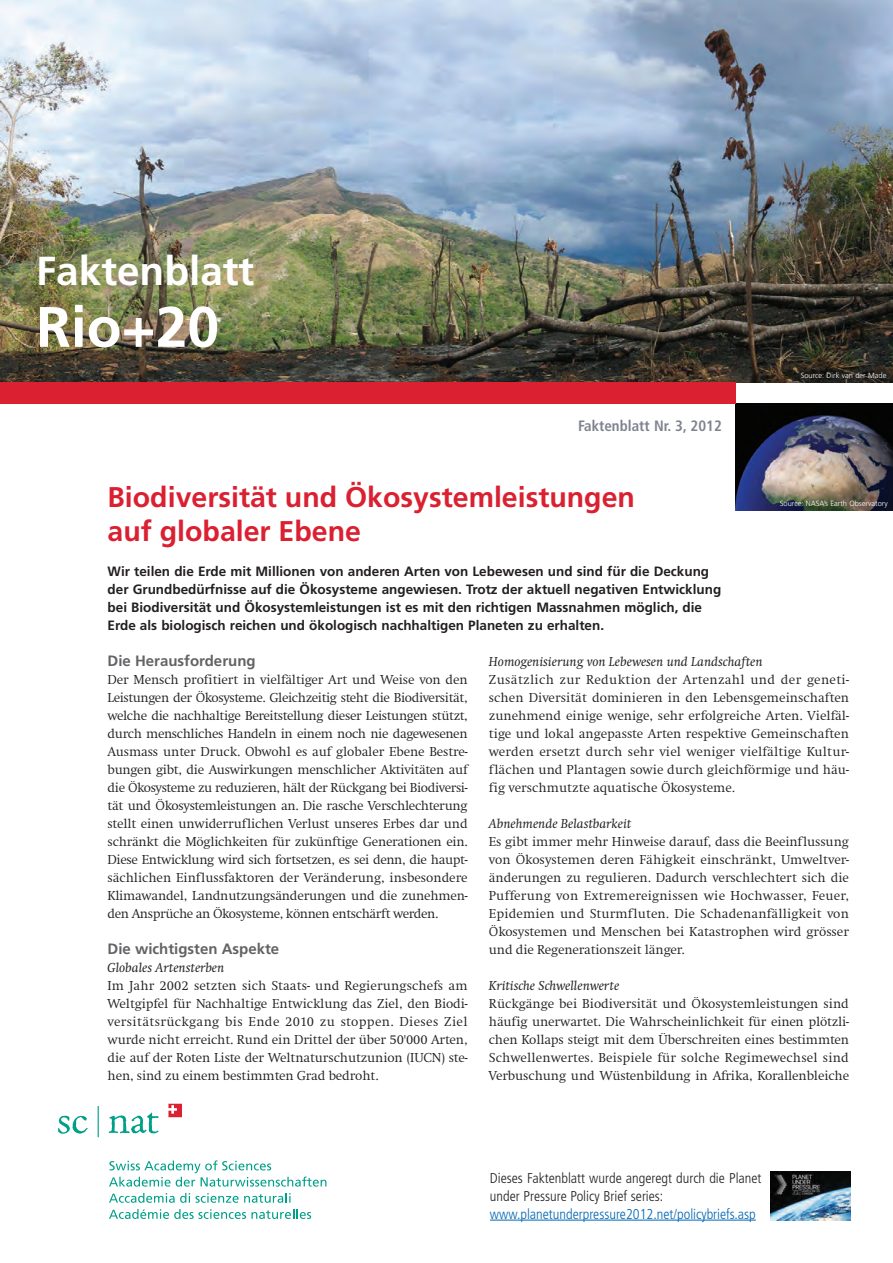
<style>
.page{position:relative;width:893px;height:1263px;background:#fff}
.page>*{position:absolute;margin:0;border:0;box-sizing:border-box;transform-origin:0 0}
.t1{font:700 57px "Frutiger";color:#fff}
.t2{font:700 40.5px "Frutiger";color:#fff}
.t3{font:700 28.5px/34.5px "Frutiger";color:#da2031}
.t4{font:700 15px "Frutiger";color:#636366}
.t5{font:700 condensed 15px "Frutiger";color:#7f838f}
.t6{font:300 condensed 14.25px/18px "Frutiger";color:#231f20}
.t7{font:300 13.5px/18px "Swift";color:#231f20}
.t8{font:700 13.5px/18px "Frutiger";color:#231f20}
.t9{font:300 7.5px "Frutiger";color:#fff}
.s1{font-weight:400;font-style:italic}
.s2{color:#0166b3}
</style>
<div class="page">
<img style="left:736px;top:404px;width:157px;height:106px">
<img style="left:0;top:0;width:893px;height:382px">
<div style="left:0;top:382px;width:736px;height:22px;background:#da2031"></div>
<svg style="left:109px;top:1209px;width:202px;height:10px"></svg>
<svg style="left:109px;top:1193px;width:182px;height:10px"></svg>
<svg style="left:109px;top:1160px;width:217px;height:26px"></svg>
<hr style="left:98px;top:1106px;width:1px;height:31px;background:#00a088">
<svg style="left:109px;top:1112px;width:50px;height:22px"></svg>
<svg style="left:58px;top:1116px;width:30px;height:18px"></svg>
<svg style="left:168px;top:1104px;width:14px;height:13px"></svg>
<hr style="left:490px;top:1220px;width:266px;height:1px;background:#0166b3">
<img style="left:770px;top:1172px;width:80px;height:48px">
<p class="t2" style="left:36px;top:247px;width:220px">Faktenblatt</p>
<p class="t1" style="left:36px;top:293px;width:185px">Rio+20</p>
<p class="t5" style="left:578px;top:416px;width:145px">Faktenblatt Nr. 3, 2012</p>
<p class="t3" style="left:108px;top:479px;width:529px">Biodiversität und Ökosystemleistungen auf globaler Ebene</p>
<p class="t9" style="left:801px;top:371px;width:87px">Source: Dirk van der Made</p>
<p class="t9" style="left:780px;top:499px;width:109px">Source: NASA’s Earth Observatory</p>
<p class="t8" style="left:108px;top:562px;width:615px">Wir teilen die Erde mit Millionen von anderen Arten von Lebewesen und sind für die Deckung der Grundbedürfnisse auf die Ökosysteme angewiesen. Trotz der aktuell negativen Entwicklung bei Biodiversität und Ökosystemleistungen ist es mit den richtigen Massnahmen möglich, die Erde als biologisch reichen und ökologisch nachhaltigen Planeten zu erhalten.</p>
<p class="t7" style="left:489px;top:653px;width:362px"><span class="s1">Homogenisierung von Lebewesen und Landschaften<br></span>Zusätzlich zur Reduktion der Artenzahl und der geneti&shy;schen Diversität dominieren in den Lebensgemeinschaften zunehmend einige wenige, sehr erfolgreiche Arten. Vielfäl&shy;tige und lokal angepasste Arten respektive Gemeinschaften werden ersetzt durch sehr viel weniger vielfältige Kultur&shy;flächen und Plantagen sowie durch gleichförmige und häu&shy;fig verschmutzte aquatische Ökosysteme.</p>
<p class="t7" style="left:489px;top:815px;width:362px"><span class="s1">Abnehmende Belastbarkeit<br></span>Es gibt immer mehr Hinweise darauf, dass die Beeinflussung von Ökosystemen deren Fähigkeit einschränkt, Umweltver&shy;änderungen zu regulieren. Dadurch verschlechtert sich die Pufferung von Extremereignissen wie Hochwasser, Feuer, Epidemien und Sturmfluten. Die Schadenanfälligkeit von Ökosystemen und Menschen bei Katastrophen wird grösser und die Regenerationszeit länger.</p>
<p class="t7" style="left:489px;top:977px;width:362px"><span class="s1">Kritische Schwellenwerte<br></span>Rückgänge bei Biodiversität und Ökosystemleistungen sind häufig unerwartet. Die Wahrscheinlichkeit für einen plötzli&shy;chen Kollaps steigt mit dem Überschreiten eines bestimmten Schwellenwertes. Beispiele für solche Regimewechsel sind Verbuschung und Wüstenbildung in Afrika, Korallenbleiche</p>
<p class="t4" style="left:108px;top:652px;width:150px">Die Herausforderung</p>
<p class="t7" style="left:108px;top:671px;width:362px;text-align:justify">Der Mensch profitiert in vielfältiger Art und Weise von den Leistungen der Ökosysteme. Gleichzeitig steht die Biodiversität, welche die nachhaltige Bereitstellung dieser Leistungen stützt, durch menschliches Handeln in einem noch nie dagewesenen Ausmass unter Druck. Obwohl es auf globaler Ebene Bestre&shy;bungen gibt, die Auswirkungen menschlicher Aktivitäten auf die Ökosysteme zu reduzieren, hält der Rückgang bei Biodiversi&shy;tät und Ökosystemleistungen an. Die rasche Verschlechterung stellt einen unwiderruflichen Verlust unseres Erbes dar und schränkt die Möglichkeiten für zukünftige Generationen ein.<br>Diese Entwicklung wird sich fortsetzen, es sei denn, die haupt&shy;sächlichen Einflussfaktoren der Veränderung, insbesondere Klimawandel, Landnutzungsänderungen und die zunehmen&shy;den Ansprüche an Ökosysteme, können entschärft werden.</p>
<p class="t4" style="left:108px;top:940px;width:173px">Die wichtigsten Aspekte</p>
<p class="t7" style="left:108px;top:959px;width:362px"><span class="s1">Globales Artensterben<br></span>Im Jahr 2002 setzten sich Staats- und Regierungschefs am Weltgipfel für Nachhaltige Entwicklung das Ziel, den Biodi&shy;versitätsrückgang bis Ende 2010 zu stoppen. Dieses Ziel wurde nicht erreicht. Rund ein Drittel der über 50'000 Arten, die auf der Roten Liste der Weltnaturschutzunion (IUCN) ste&shy;hen, sind zu einem bestimmten Grad bedroht.</p>
<p class="t6" style="left:490px;top:1169px;width:273px">Dieses Faktenblatt wurde angeregt durch die Planet under Pressure Policy Brief series: <span class="s2">www.planetunderpressure2012.net/policybriefs.asp</span></p>
</div>
